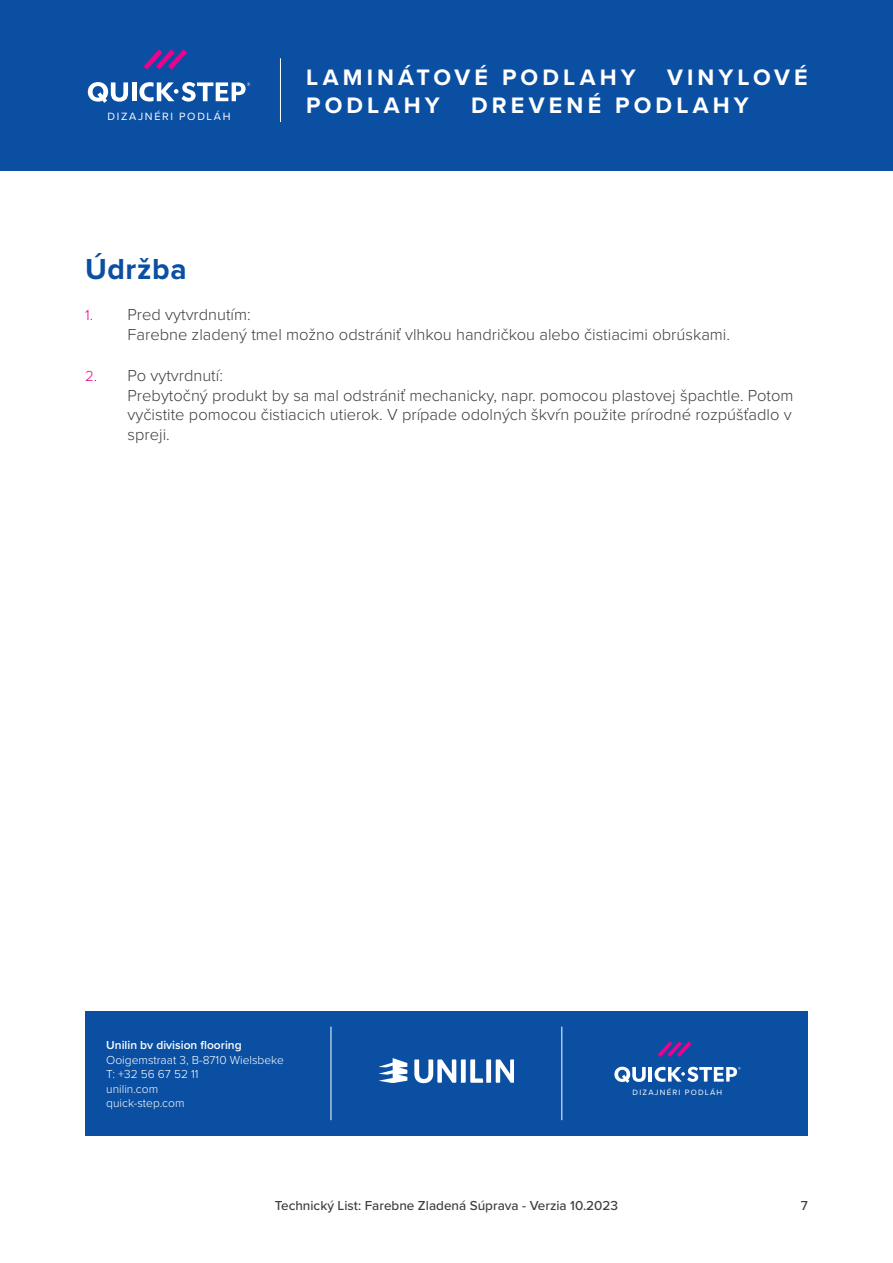
<style>
.page{position:relative;width:893px;height:1263px;background:#fff}
.page>*{position:absolute;margin:0;border:0;box-sizing:border-box;transform-origin:0 0}
.t1{font:700 30px "Proxima Nova";letter-spacing:.02em;color:#0a4fa2}
.Range{font:700 23.25px "Proxima Nova";letter-spacing:.175em;color:#fff}
.t2{font:300 16.5px/19.8px "Proxima Nova";color:#3e3e3f}
.t3{font:500 13.5px "Proxima Nova";color:#3e3e3f}
.t4{font:300 12px/14.4px "Proxima Nova";color:#fff}
.FloorDesigners{font:10.95px "Proxima Nova";letter-spacing:.15em;color:#fff}
.FloorDesigners-2{font:7.95px "Proxima Nova";letter-spacing:.15em;color:#fff}
.s1{font-size:15px;color:#ed028c}
.s2{font-weight:600}
</style>
<div class="page">
<div style="left:0;top:0;width:893px;height:170px;background:#0a4fa2"></div>
<hr style="left:280px;top:58px;width:1px;height:64px;background:#fff">
<svg style="left:144px;top:49px;width:43px;height:21px"></svg>
<svg style="left:88px;top:82px;width:40px;height:21px"></svg>
<hr style="left:132px;top:82px;width:4px;height:19px;background:#fff">
<svg style="left:139px;top:82px;width:111px;height:20px"></svg>
<div style="left:85px;top:1011px;width:723px;height:124px;background:#0a4fa2"></div>
<svg style="left:414px;top:1059px;width:100px;height:24px"></svg>
<svg style="left:379px;top:1058px;width:28px;height:25px"></svg>
<svg style="left:658px;top:1041px;width:33px;height:16px"></svg>
<svg style="left:614px;top:1067px;width:32px;height:16px"></svg>
<hr style="left:649px;top:1067px;width:3px;height:14px;background:#fff">
<svg style="left:655px;top:1067px;width:86px;height:15px"></svg>
<hr style="left:331px;top:1027px;width:1px;height:93px;background:#fff">
<hr style="left:562px;top:1027px;width:1px;height:93px;background:#fff">
<p class="FloorDesigners" style="left:108px;top:108px;width:124px">DIZAJNÉRI PODLÁH</p>
<p class="Range" style="left:306px;top:60px;width:331px">LAMINÁTOVÉ PODLAHY</p>
<p class="Range" style="left:667px;top:60px;width:142px">VINYLOVÉ</p>
<p class="Range" style="left:306px;top:88px;width:135px">PODLAHY</p>
<p class="Range" style="left:471px;top:88px;width:279px">DREVENÉ PODLAHY</p>
<p class="t1" style="left:85px;top:246px;width:103px">Údržba</p>
<p class="t2" style="left:128px;top:304px;width:604px;text-indent:-43px"><span class="s1">1.</span> Pred vytvrdnutím:<br>Farebne zladený tmel možno odstrániť vlhkou handričkou alebo čistiacimi obrúskami.</p>
<p class="t2" style="left:128px;top:364px;width:667px;text-indent:-43px"><span class="s1">2.</span> Po vytvrdnutí:<br>Prebytočný produkt by sa mal odstrániť mechanicky, napr. pomocou plastovej špachtle. Potom vyčistite pomocou čistiacich utierok. V prípade odolných škvŕn použite prírodné rozpúšťadlo v spreji.</p>
<p class="t4" style="left:106px;top:1037px;width:179px"><span class="s2">Unilin bv division flooring<br></span>Ooigemstraat 3, B-8710 Wielsbeke<br>T: +32 56 67 52 11<br>unilin.com<br>quick-step.com</p>
<p class="FloorDesigners-2" style="left:633px;top:1087px;width:91px">DIZAJNÉRI PODLÁH</p>
<p class="t3" style="left:275px;top:1195px;width:345px">Technický List: Farebne Zladená Súprava - Verzia 10.2023</p>
<p class="t3" style="left:801px;top:1195px;width:9px">7</p>
</div>
